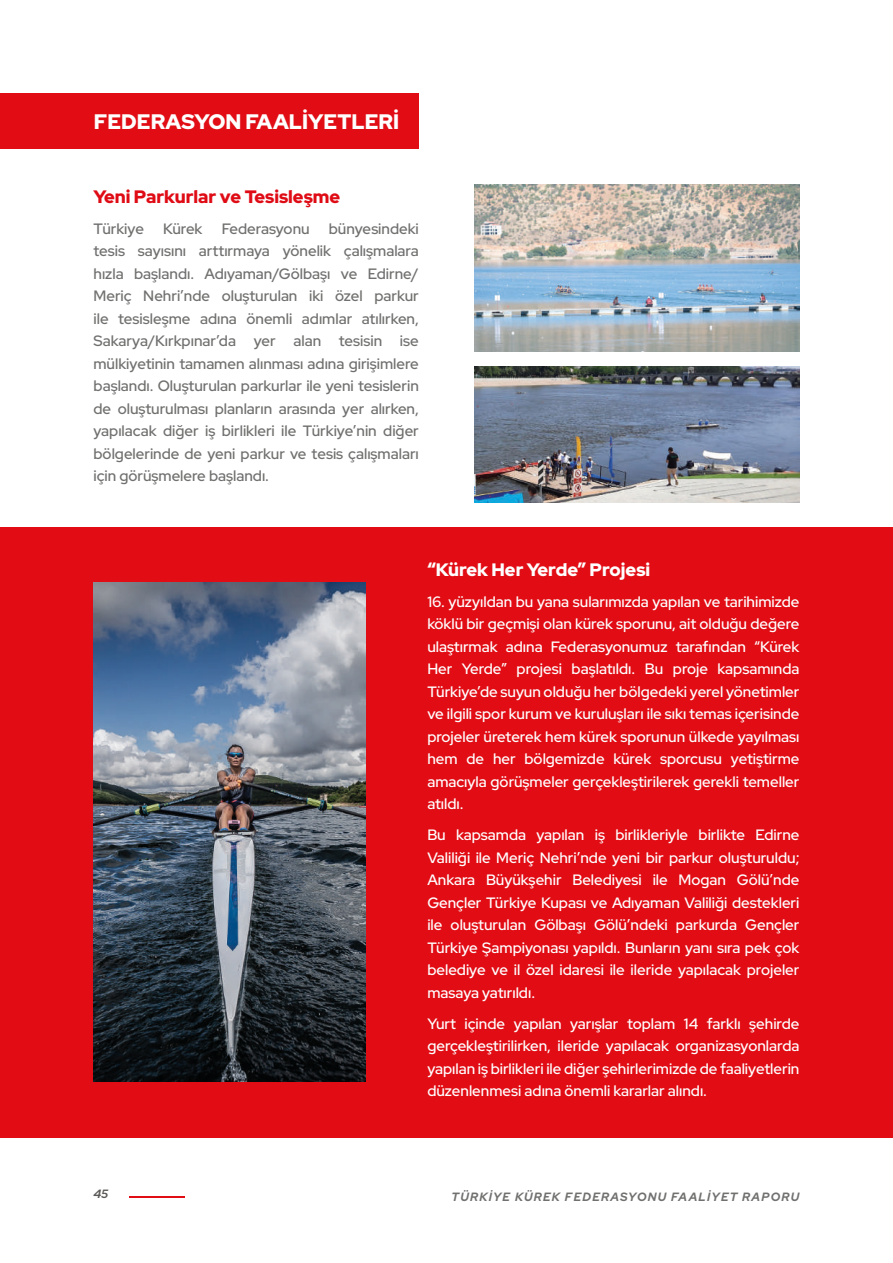
<style>
.page{position:relative;width:893px;height:1263px;background:#fff}
.page>*{position:absolute;margin:0;border:0;box-sizing:border-box;transform-origin:0 0}
.t1{font:900 21px "Red Hat Display";color:#fff}
.t2{font:900 18px "Red Hat Display";color:#df0b15}
.t3{font:900 18px "Red Hat Display";color:#fff}
.t4{font:500 15px/22.5px "Red Hat Display";color:#fff;text-align:justify}
.t5{font:500 15px/22.5px "Red Hat Display";color:#70706f;text-align:justify}
.t6{font:italic 700 12px "Red Hat Display";letter-spacing:.1em;color:#70706f}
.t7{font:italic 700 12px "Red Hat Display";color:#5b5a58}
</style>
<div class="page">
<hr style="left:129px;top:1196px;width:56px;height:2px;background:#e10c14">
<div style="left:0;top:94px;width:419px;height:55px;background:#e10c14"></div>
<img style="left:474px;top:184px;width:325px;height:167px">
<img style="left:474px;top:367px;width:325px;height:136px">
<div style="left:0;top:527px;width:893px;height:610px;background:#e10c14"></div>
<img style="left:94px;top:583px;width:272px;height:498px">
<h1 class="t1" style="left:94px;top:108px;width:307px">FEDERASYON FAALİYETLERİ</h1>
<p class="t2" style="left:94px;top:184px;width:248px">Yeni Parkurlar ve Tesisleşme</p>
<p class="t5" style="left:94px;top:217px;width:52px">Türkiye</p>
<p class="t5" style="left:163px;top:217px;width:41px">Kürek</p>
<p class="t5" style="left:222px;top:217px;width:89px">Federasyonu</p>
<p class="t5" style="left:94px;top:217px;width:327px;text-indent:235px">bünyesindeki tesis sayısını arttırmaya yönelik çalışmalara hızla başlandı. Adıyaman/Gölbaşı ve Edirne/ Meriç Nehri’nde oluşturulan iki özel parkur ile tesisleşme adına önemli adımlar atılırken, Sakarya/Kırkpınar’da yer alan tesisin ise mülkiyetinin tamamen alınması adına girişimlere başlandı. Oluşturulan parkurlar ile yeni tesislerin de oluşturulması planların arasında yer alırken, yapılacak diğer iş birlikleri ile Türkiye’nin diğer bölgelerinde de yeni parkur ve tesis çalışmaları için görüşmelere başlandı.</p>
<p class="t3" style="left:427px;top:558px;width:224px">“Kürek Her Yerde” Projesi</p>
<p class="t4" style="left:427px;top:590px;width:374px">16. yüzyıldan bu yana sularımızda yapılan ve tarihimizde köklü bir geçmişi olan kürek sporunu, ait olduğu değere ulaştırmak adına Federasyonumuz tarafından “Kürek Her Yerde” projesi başlatıldı. Bu proje kapsamında Türkiye’de suyun olduğu her bölgedeki yerel yönetimler ve ilgili spor kurum ve kuruluşları ile sıkı temas içerisinde projeler üreterek hem kürek sporunun ülkede yayılması hem de her bölgemizde kürek sporcusu yetiştirme amacıyla görüşmeler gerçekleştirilerek gerekli temeller atıldı.</p>
<p class="t4" style="left:427px;top:823px;width:374px">Bu kapsamda yapılan iş birlikleriyle birlikte Edirne Valiliği ile Meriç Nehri’nde yeni bir parkur oluşturuldu; Ankara Büyükşehir Belediyesi ile Mogan Gölü’nde Gençler Türkiye Kupası ve Adıyaman Valiliği destekleri ile oluşturulan Gölbaşı Gölü’ndeki parkurda Gençler Türkiye Şampiyonası yapıldı. Bunların yanı sıra pek çok belediye ve il özel idaresi ile ileride yapılacak projeler masaya yatırıldı.</p>
<p class="t4" style="left:427px;top:1012px;width:374px">Yurt içinde yapılan yarışlar toplam 14 farklı şehirde gerçekleştirilirken, ileride yapılacak organizasyonlarda yapılan iş birlikleri ile diğer şehirlerimizde de faaliyetlerin düzenlenmesi adına önemli kararlar alındı.</p>
<p class="t7" style="left:94px;top:1186px;width:16px">45</p>
<p class="t6" style="left:452px;top:1189px;width:349px">TÜRKİYE KÜREK FEDERASYONU FAALİYET RAPORU</p>
</div>
